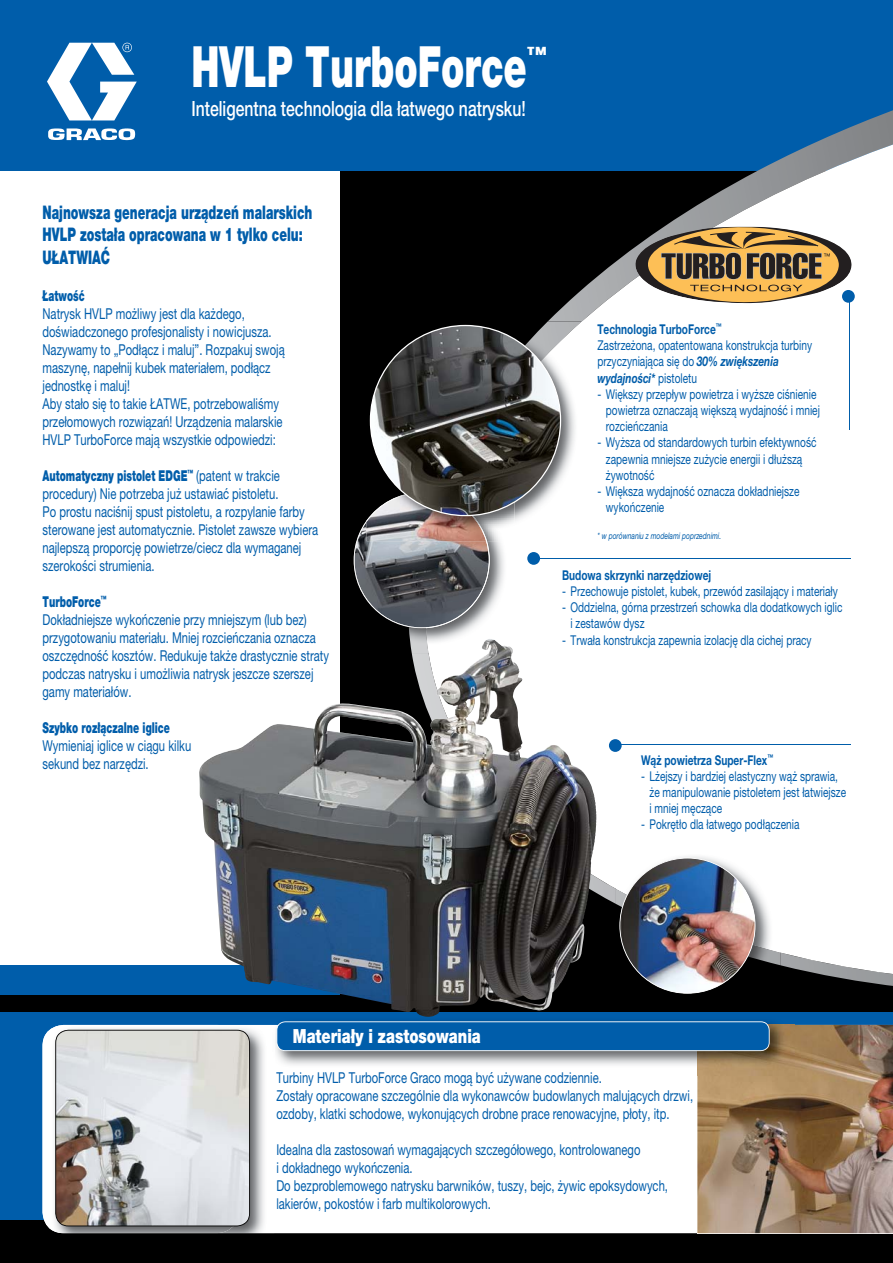
<style>
.page{position:relative;width:893px;height:1263px;background:#fff}
.page>*{position:absolute;margin:0;border:0;box-sizing:border-box;transform-origin:0 0}
.t1{font:900 57px "Helvetica Neue CE";color:#fff;scale:.65 1}
.t2{font:500 21px "Helvetica Neue CE";color:#fff;scale:.75 1}
.t3{font:900 19.8px "Helvetica Neue CE";color:#fff}
.t4{font:900 19.5px "Helvetica Neue CE";color:#fff;scale:.75 1}
.t5{font:900 18.75px/22.5px "Helvetica Neue CE";color:#005daa;scale:.65 1}
.t6{font:15px/18px "Helvetica Neue CE";color:#005daa;scale:.75 1}
.t7{font:900 15px "Helvetica Neue CE";color:#005daa;scale:.65 1}
.t8{font:13.5px/16.2px "Helvetica Neue CE";color:#005daa;scale:.75 1}
.t9{font:700 13.5px "Helvetica Neue CE";color:#005daa;scale:.75 1}
.t10{font:italic 9px "Helvetica Neue CE";color:#005daa;scale:.75 1}
.s1{font-weight:900}
.s2{font-weight:700}
.s3{font-weight:700;font-style:italic}
</style>
<div class="page">
<div style="left:0;top:965px;width:340px;height:31px;background:#005daa"></div>
<div style="left:0;top:995px;width:351px;height:268px;background:#000"></div>
<div style="left:340px;top:170px;width:553px;height:1093px;background:#000"></div>
<div style="left:0;top:1012px;width:893px;height:208px;background:#005daa"></div>
<div style="left:43px;top:1025px;width:654px;height:208px;background:#fff"></div>
<div style="left:43px;top:1025px;width:195px;height:208px;background:#fff;border-radius:21px"></div>
<div style="left:0;top:0;width:893px;height:170px;background:#005daa"></div>
<svg style="left:47px;top:43px;width:90px;height:97px"></svg>
<svg style="left:409px;top:110px;width:484px;height:876px;fill:#fff"></svg>
<img style="left:616px;top:965px;width:164px;height:21px">
<img style="left:616px;top:952px;width:164px;height:13px">
<img style="left:616px;top:854px;width:164px;height:98px">
<img style="left:619px;top:857px;width:136px;height:137px">
<img style="left:409px;top:628px;width:17px;height:25px">
<img style="left:426px;top:628px;width:88px;height:25px">
<img style="left:61px;top:1233px;width:214px;height:1px">
<img style="left:238px;top:1026px;width:37px;height:207px">
<img style="left:52px;top:1226px;width:186px;height:7px">
<svg style="left:52px;top:1026px;width:198px;height:200px;background:#cecece"></svg>
<img style="left:697px;top:1025px;width:196px;height:208px">
<img style="left:273px;top:1022px;width:521px;height:53px">
<img style="left:273px;top:1026px;width:2px;height:49px">
<svg style="left:276px;top:1021px;width:494px;height:30px"></svg>
<img style="left:199px;top:675px;width:397px;height:342px">
<svg style="left:635px;top:225px;width:217px;height:79px;background:#a98f66"></svg>
<img style="left:453px;top:321px;width:133px;height:220px">
<svg style="left:354px;top:325px;width:207px;height:303px;background:#696868"></svg>
<hr style="left:618px;top:744px;width:233px;height:1px;background:#005daa">
<div style="left:527px;top:552px;width:13px;height:13px;background:#005daa;border-radius:50%"></div>
<hr style="left:849px;top:299px;width:1px;height:131px;background:#005daa">
<hr style="left:540px;top:558px;width:310px;height:1px;background:#005daa">
<div style="left:842px;top:290px;width:13px;height:13px;background:#005daa;border-radius:50%"></div>
<div style="left:609px;top:739px;width:13px;height:13px;background:#005daa;border-radius:50%"></div>
<h1 class="t1" style="left:191px;top:46px;width:518px">HVLP TurboForce</h1>
<h3 class="t3" style="left:527px;top:47px;width:21px">™</h3>
<h2 class="t2" style="left:191px;top:101px;width:447px">Inteligentna technologia dla łatwego natrysku!</h2>
<p class="t5" style="left:43px;top:203px;width:417px">Najnowsza generacja urządzeń malarskich<br>HVLP została opracowana w 1 tylko celu:<br>UŁATWIAĆ</p>
<p class="t7" style="left:43px;top:290px;width:66px">Łatwość</p>
<p class="t6" style="left:43px;top:306px;width:325px">Natrysk HVLP możliwy jest dla każdego, doświadczonego profesjonalisty i nowicjusza.<br>Nazywamy to „Podłącz i maluj”. Rozpakuj swoją maszynę, napełnij kubek materiałem, podłącz jednostkę i maluj!<br>Aby stało się to takie ŁATWE, potrzebowaliśmy przełomowych rozwiązań! Urządzenia malarskie HVLP TurboForce mają wszystkie odpowiedzi:</p>
<p class="t6" style="left:43px;top:468px;width:369px"><span class="s1">Automatyczny pistolet EDGE</span><sup>™</sup> (patent w trakcie procedury) Nie potrzeba już ustawiać pistoletu.<br>Po prostu naciśnij spust pistoletu, a rozpylanie farby sterowane jest automatycznie. Pistolet zawsze wybiera najlepszą proporcję powietrze/ciecz dla wymaganej szerokości strumienia.</p>
<p class="t6" style="left:43px;top:594px;width:383px"><span class="s1">TurboForce</span><sup>™<br></sup>Dokładniejsze wykończenie przy mniejszym (lub bez) przygotowaniu materiału. Mniej rozcieńczania oznacza oszczędność kosztów. Redukuje także drastycznie straty podczas natrysku i umożliwia natrysk jeszcze szerszej gamy materiałów.</p>
<p class="t7" style="left:43px;top:722px;width:198px">Szybko rozłączalne iglice</p>
<p class="t6" style="left:43px;top:738px;width:200px">Wymieniaj iglice w ciągu kilku sekund bez narzędzi.</p>
<p class="t8" style="left:597px;top:323px;width:288px"><span class="s2">Technologia TurboForce</span><sup>™<br></sup>Zastrzeżona, opatentowana konstrukcja turbiny przyczyniająca się do <span class="s3">30% zwiększenia wydajności*</span> pistoletu</p>
<p class="t8" style="left:606px;top:387px;width:287px;text-indent:-9px">- Większy przepływ powietrza i wyższe ciśnienie powietrza oznaczają większą wydajność i mniej rozcieńczania</p>
<p class="t8" style="left:606px;top:436px;width:282px;text-indent:-9px">- Wyższa od standardowych turbin efektywność zapewnia mniejsze zużycie energii i dłuższą żywotność</p>
<p class="t8" style="left:606px;top:485px;width:260px;text-indent:-9px">- Większa wydajność oznacza dokładniejsze wykończenie</p>
<p class="t10" style="left:597px;top:533px;width:167px">* w porównaniu z modelami poprzednimi.</p>
<p class="t9" style="left:562px;top:570px;width:200px">Budowa skrzynki narzędziowej</p>
<p class="t8" style="left:562px;top:585px;width:369px">- Przechowuje pistolet, kubek, przewód zasilający i materiały</p>
<p class="t8" style="left:571px;top:601px;width:364px;text-indent:-9px">- Oddzielna, górna przestrzeń schowka dla dodatkowych iglic i zestawów dysz</p>
<p class="t8" style="left:562px;top:633px;width:334px">- Trwała konstrukcja zapewnia izolację dla cichej pracy</p>
<p class="t9" style="left:641px;top:755px;width:178px">Wąż powietrza Super-Flex<sup>™</sup></p>
<p class="t8" style="left:649px;top:769px;width:264px;text-indent:-9px">- Lżejszy i bardziej elastyczny wąż sprawia, że manipulowanie pistoletem jest łatwiejsze i mniej męczące</p>
<p class="t8" style="left:641px;top:818px;width:213px">- Pokrętło dla łatwego podłączenia</p>
<h3 class="t4" style="left:293px;top:1029px;width:252px">Materiały i zastosowania</h3>
<p class="t6" style="left:276px;top:1071px;width:557px">Turbiny HVLP TurboForce Graco mogą być używane codziennie.<br>Zostały opracowane szczególnie dla wykonawców budowlanych malujących drzwi, ozdoby, klatki schodowe, wykonujących drobne prace renowacyjne, płoty, itp.</p>
<p class="t6" style="left:276px;top:1143px;width:524px">Idealna dla zastosowań wymagających szczegółowego, kontrolowanego<br>i dokładnego wykończenia.<br>Do bezproblemowego natrysku barwników, tuszy, bejc, żywic epoksydowych, lakierów, pokostów i farb multikolorowych.</p>
</div>
